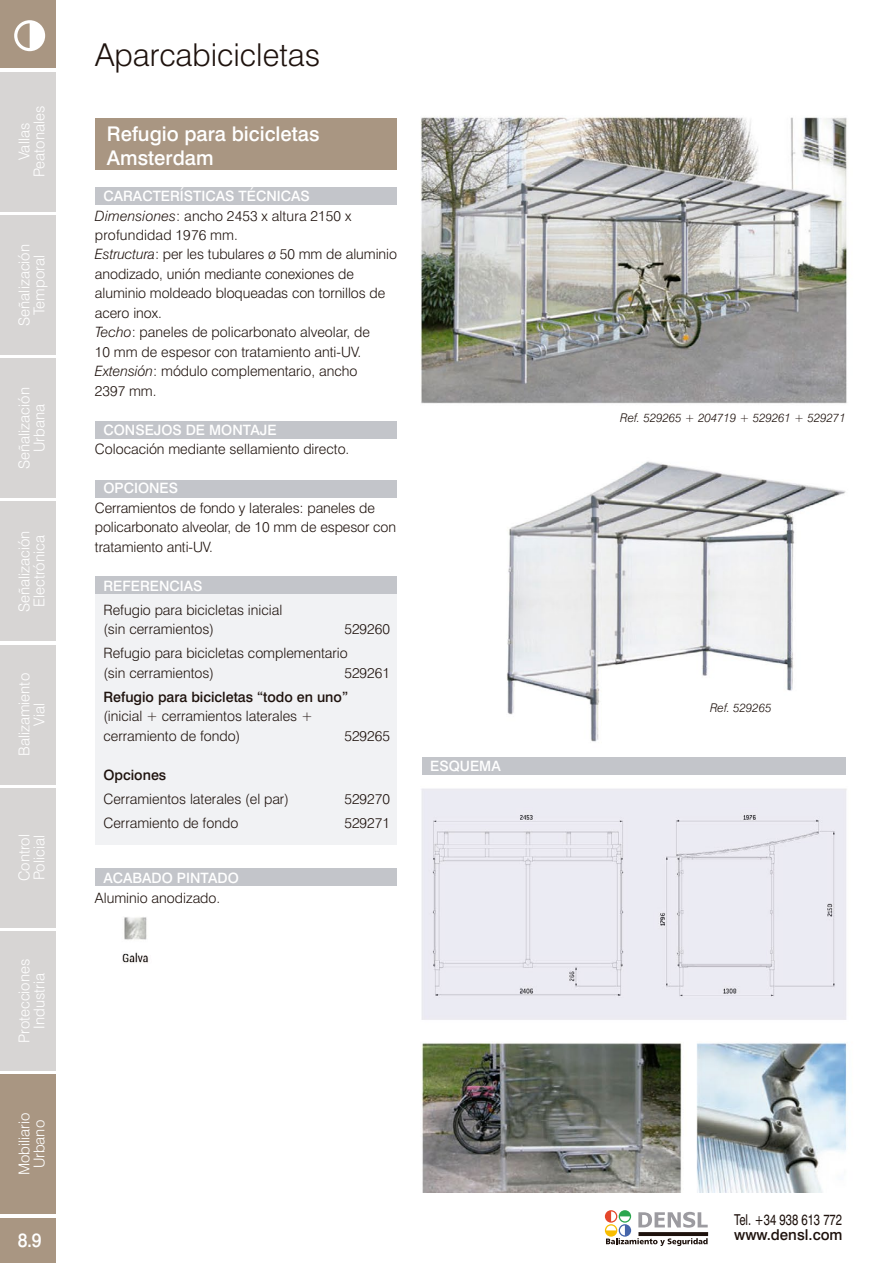
<style>
.page{position:relative;width:893px;height:1263px;background:#fff}
.page>*{position:absolute;margin:0;border:0;box-sizing:border-box;transform-origin:0 0}
.t1{font:300 31.5px "Swiss 721 BT";color:#1e120d}
.t2{font:500 20.25px/24.8px "Swiss 721 BT";color:#fff}
.t3{font:500 19.5px "Swiss 721 BT";color:#fff;scale:.9 1}
.t4{font:300 15px/15px "Swiss 721 BT";color:#fff;text-align:center}
.t5{font:15px "Swiss 721 BT";color:#1e120d;scale:.76 1}
.t6{font:500 15px "Swiss 721 BT";color:#1e120d}
.t7{font:300 14.25px/19.5px "Swiss 721 BT";color:#1e120d}
.t8{font:500 14.25px "Swiss 721 BT";color:#fff}
.t9{font:500 14.25px "Swiss 721 BT";color:#1e120d}
.t10{font:italic 300 12px "Swiss 721 BT";color:#1e120d}
.s1{font-weight:500;color:#fff}
.s2{font-style:italic}
</style>
<div class="page">
<img style="left:100px;top:116px;width:748px;height:1076px">
<div style="left:95px;top:577px;width:302px;height:267px;background:#f1f2f4"></div>
<div style="left:95px;top:118px;width:302px;height:52px;background:#a99682"></div>
<div style="left:95px;top:188px;width:302px;height:17px;background:#c3c5ca"></div>
<div style="left:95px;top:421px;width:302px;height:17px;background:#c3c5ca"></div>
<div style="left:95px;top:481px;width:302px;height:17px;background:#c3c5ca"></div>
<div style="left:95px;top:577px;width:302px;height:17px;background:#c3c5ca"></div>
<div style="left:95px;top:869px;width:302px;height:17px;background:#c3c5ca"></div>
<div style="left:422px;top:758px;width:424px;height:17px;background:#c3c5ca"></div>
<svg style="left:605px;top:1210px;width:103px;height:36px"></svg>
<div style="left:0;top:0;width:56px;height:68px;background:#a99682"></div>
<svg style="left:14px;top:20px;width:31px;height:31px"></svg>
<div style="left:0;top:1218px;width:56px;height:45px;background:#a99682"></div>
<div style="left:0;top:1074px;width:56px;height:140px;background:#a99682"></div>
<div style="left:0;top:215px;width:56px;height:139px;background:#d7d5d4"></div>
<div style="left:0;top:358px;width:56px;height:140px;background:#d7d5d4"></div>
<div style="left:0;top:502px;width:56px;height:139px;background:#d7d5d4"></div>
<div style="left:0;top:645px;width:56px;height:139px;background:#d7d5d4"></div>
<div style="left:0;top:788px;width:56px;height:139px;background:#d7d5d4"></div>
<div style="left:0;top:72px;width:56px;height:139px;background:#d7d5d4"></div>
<div style="left:0;top:931px;width:56px;height:139px;background:#d7d5d4"></div>
<p class="t4" style="left:17px;top:177px;width:73px;rotate:-90deg">Vallas<br>Peatonales</p>
<p class="t4" style="left:17px;top:326px;width:83px;rotate:-90deg">Señalización<br>Temporal</p>
<p class="t4" style="left:17px;top:469px;width:83px;rotate:-90deg">Señalización<br>Urbana</p>
<p class="t4" style="left:17px;top:612px;width:83px;rotate:-90deg">Señalización<br>Electrónica</p>
<p class="t4" style="left:17px;top:756px;width:84px;rotate:-90deg">Balizamiento<br>Vial</p>
<p class="t4" style="left:17px;top:881px;width:49px;text-align:left;rotate:-90deg">Control<br>Policial</p>
<p class="t4" style="left:17px;top:1043px;width:86px;rotate:-90deg">Protecciones<br>Industria</p>
<p class="t4" style="left:17px;top:1175px;width:64px;rotate:-90deg">Mobiliario<br>Urbano</p>
<h3 class="t3" style="left:18px;top:1228px;width:28px">8.9</h3>
<h1 class="t1" style="left:95px;top:36px;width:227px">Aparcabicicletas</h1>
<h2 class="t2" style="left:107px;top:121px;width:214px">Refugio para bicicletas<br>Amsterdam</h2>
<p class="t7" style="left:95px;top:186px;width:303px;text-indent:9px"><span class="s1">CARACTERÍSTICAS TÉCNICAS </span><span class="s2">Dimensiones</span>: ancho 2453 x altura 2150 x profundidad 1976 mm.<br><span class="s2">Estructura</span>: per les tubulares ø 50 mm de aluminio anodizado, unión mediante conexiones de aluminio moldeado bloqueadas con tornillos de acero inox.<br><span class="s2">Techo</span>: paneles de policarbonato alveolar, de<br>10 mm de espesor con tratamiento anti-UV.<br><span class="s2">Extensión</span>: módulo complementario, ancho<br>2397 mm.</p>
<p class="t8" style="left:103px;top:421px;width:175px">CONSEJOS DE MONTAJE</p>
<p class="t7" style="left:95px;top:439px;width:256px">Colocación mediante sellamiento directo.</p>
<p class="t8" style="left:103px;top:480px;width:76px">OPCIONES</p>
<p class="t7" style="left:95px;top:498px;width:303px">Cerramientos de fondo y laterales: paneles de policarbonato alveolar, de 10 mm de espesor con tratamiento anti-UV.</p>
<p class="t8" style="left:103px;top:577px;width:100px">REFERENCIAS</p>
<p class="t7" style="left:103px;top:600px;width:180px">Refugio para bicicletas inicial (sin cerramientos)</p>
<p class="t7" style="left:103px;top:617px;width:288px;line-height:24px;text-indent:241px">529260<br>Refugio para bicicletas complementario</p>
<p class="t7" style="left:103px;top:663px;width:112px">(sin cerramientos)</p>
<p class="t7" style="left:344px;top:663px;width:47px">529261</p>
<p class="t9" style="left:103px;top:688px;width:246px">Refugio para bicicletas “todo en uno”</p>
<p class="t7" style="left:103px;top:706px;width:211px">(inicial + cerramientos laterales + cerramiento de fondo)</p>
<p class="t7" style="left:344px;top:726px;width:47px">529265</p>
<p class="t9" style="left:103px;top:766px;width:64px">Opciones</p>
<p class="t7" style="left:103px;top:789px;width:187px">Cerramientos laterales (el par)</p>
<p class="t7" style="left:344px;top:789px;width:47px">529270</p>
<p class="t7" style="left:103px;top:813px;width:136px">Cerramiento de fondo</p>
<p class="t7" style="left:344px;top:813px;width:47px">529271</p>
<p class="t8" style="left:103px;top:870px;width:137px">ACABADO PINTADO</p>
<p class="t7" style="left:95px;top:888px;width:127px">Aluminio anodizado.</p>
<p class="t8" style="left:430px;top:757px;width:72px">ESQUEMA</p>
<p class="t10" style="left:620px;top:410px;width:227px">Ref. 529265 + 204719 + 529261 + 529271</p>
<p class="t10" style="left:710px;top:700px;width:63px">Ref. 529265</p>
<p class="t5" style="left:734px;top:1211px;width:143px">Tel. +34 938 613 772</p>
<p class="t6" style="left:734px;top:1226px;width:110px">www.densl.com</p>
</div>
